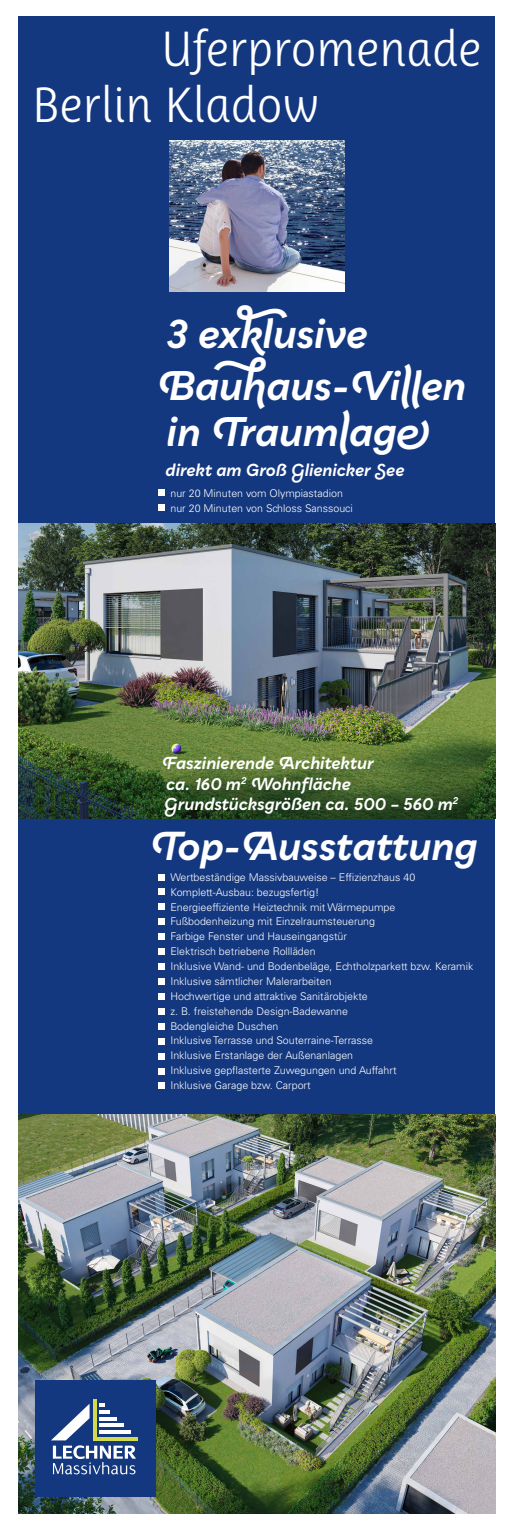
<style>
.page{position:relative;width:511px;height:1531px;background:#fff}
.page>*{position:absolute;margin:0;border:0;box-sizing:border-box;transform-origin:0 0}
.t1{font:300 47.7px "Ayita Pro";color:#fff}
.t2{font:italic 700 39.93px/51.2px "Qualion";letter-spacing:-.005em;color:#fff}
.t3{font:italic 700 39px "Qualion";letter-spacing:-.015em;color:#fff}
.t4{font:italic 700 16.8px/20.2px "Qualion";letter-spacing:-.005em;color:#fff}
.t5{font:300 10.62px/14.9px "Univers LT Std";color:#fff}
</style>
<div class="page">
<div style="left:18px;top:16px;width:477px;height:1497px;background:#14387f"></div>
<img style="left:18px;top:523px;width:477px;height:296px">
<img style="left:169px;top:141px;width:175px;height:9px">
<img style="left:169px;top:150px;width:175px;height:141px">
<div style="left:157px;top:873px;width:7px;height:7px;background:#fff"></div>
<div style="left:157px;top:918px;width:7px;height:7px;background:#fff"></div>
<div style="left:157px;top:903px;width:7px;height:7px;background:#fff"></div>
<div style="left:157px;top:888px;width:7px;height:7px;background:#fff"></div>
<div style="left:157px;top:1053px;width:7px;height:6px;background:#fff"></div>
<div style="left:157px;top:978px;width:7px;height:7px;background:#fff"></div>
<div style="left:157px;top:1038px;width:7px;height:6px;background:#fff"></div>
<div style="left:157px;top:963px;width:7px;height:7px;background:#fff"></div>
<div style="left:157px;top:1082px;width:7px;height:7px;background:#fff"></div>
<div style="left:157px;top:933px;width:7px;height:7px;background:#fff"></div>
<div style="left:157px;top:948px;width:7px;height:7px;background:#fff"></div>
<div style="left:157px;top:1067px;width:7px;height:7px;background:#fff"></div>
<div style="left:157px;top:993px;width:7px;height:7px;background:#fff"></div>
<div style="left:157px;top:1008px;width:7px;height:7px;background:#fff"></div>
<div style="left:157px;top:1023px;width:7px;height:6px;background:#fff"></div>
<div style="left:157px;top:490px;width:7px;height:6px;background:#fff"></div>
<div style="left:157px;top:504px;width:7px;height:7px;background:#fff"></div>
<img style="left:18px;top:1114px;width:477px;height:399px">
<div style="left:35px;top:1380px;width:120px;height:117px;background:#14387f"></div>
<hr style="left:96px;top:1437px;width:42px;height:3px;background:#d2db4d">
<hr style="left:93px;top:1399px;width:3px;height:41px;background:#d2db4d">
<svg style="left:51px;top:1403px;width:85px;height:71px"></svg>
<h1 class="t1" style="left:161px;top:21px;width:321px">Uferpromenade</h1>
<h1 class="t1" style="left:32px;top:77px;width:288px">Berlin Kladow</h1>
<h2 class="t2" style="left:156px;top:309px;width:311px">3 exklusive<br>Bauhaus-Villen</h2>
<h2 class="t2" style="left:166px;top:406px;width:265px">in Traumlage</h2>
<h3 class="t4" style="left:165px;top:460px;width:240px">direkt am Groẞ Glienicker See</h3>
<p class="t5" style="left:170px;top:485px;width:184px">nur 20 Minuten vom Olympiastadion nur 20 Minuten von Schloss Sanssouci</p>
<h3 class="t4" style="left:162px;top:753px;width:298px">Faszinierende Architektur<br>ca. 160 m<sup>2</sup> Wohnfläche<br>Grundstücksgröẞen ca. 500 – 560 m<sup>2</sup></h3>
<h3 class="t3" style="left:150px;top:824px;width:329px">Top-Ausstattung</h3>
<p class="t5" style="left:170px;top:869px;width:304px">Wertbeständige Massivbauweise – Effizienzhaus 40<br>Komplett-Ausbau: bezugsfertig!<br>Energieeffiziente Heiztechnik mit Wärmepumpe Fußbodenheizung mit Einzelraumsteuerung<br>Farbige Fenster und Hauseingangstür<br>Elektrisch betriebene Rollläden<br>Inklusive Wand- und Bodenbeläge, Echtholzparkett bzw. Keramik Inklusive sämtlicher Malerarbeiten<br>Hochwertige und attraktive Sanitärobjekte<br>z. B. freistehende Design-Badewanne<br>Bodengleiche Duschen<br>Inklusive Terrasse und Souterraine-Terrasse<br>Inklusive Erstanlage der Außenanlagen<br>Inklusive gepflasterte Zuwegungen und Auffahrt<br>Inklusive Garage bzw. Carport</p>
</div>
